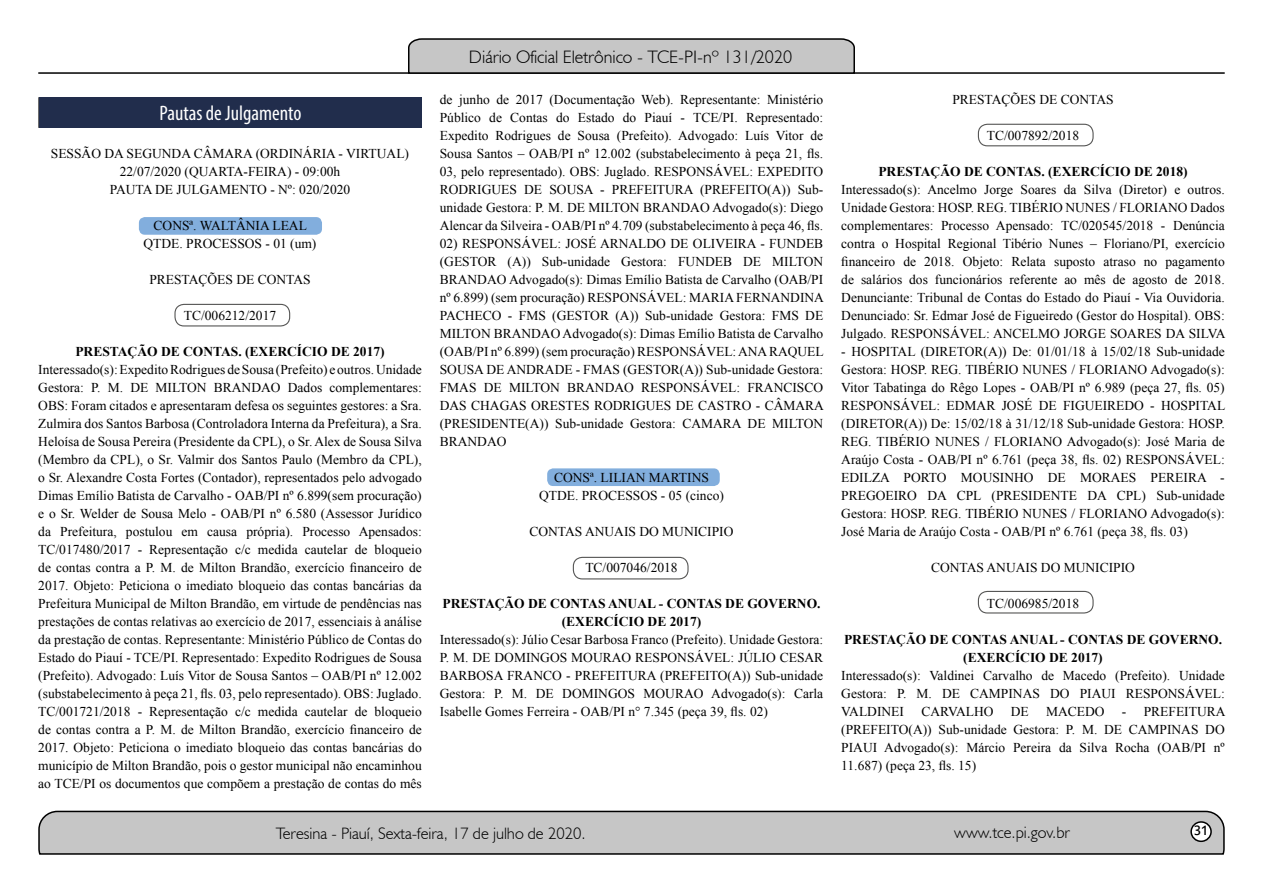
<style>
.page{position:relative;width:1263px;height:893px;background:#fff}
.page>*{position:absolute;margin:0;border:0;box-sizing:border-box;transform-origin:0 0}
.t1{font:condensed 21px "Myriad Pro";color:#fff}
.t2{font:300 18px "Humanist 521 BT";color:#000}
.t3{font:300 16.5px "Humanist 521 BT";color:#000}
.t4{font:15px "Estrangelo Edessa";color:#000}
.t5{font:13.5px/18px "Times New Roman";color:#000;text-align:justify}
.t6{font:700 13.5px/18px "Times New Roman";color:#000;text-align:center}
</style>
<div class="page">
<svg style="left:38px;top:810px;width:1187px;height:45px;background:#b9b9b9"></svg>
<div style="left:1191px;top:822px;width:20px;height:19px;background:#fff;border-radius:50%"></div>
<div style="left:1190px;top:821px;width:22px;height:21px;border:2px solid #000;border-radius:50%"></div>
<hr style="left:38px;top:72px;width:1187px;height:2px;background:#000">
<svg style="left:407px;top:38px;width:449px;height:36px;background:#b4b4b4"></svg>
<div style="left:139px;top:217px;width:183px;height:18px;background:#82aedd;border-radius:6px"></div>
<div style="left:547px;top:468px;width:173px;height:18px;background:#82aedd;border-radius:6px"></div>
<div style="left:39px;top:97px;width:383px;height:31px;background:#212d4c"></div>
<div style="left:174px;top:304px;width:116px;height:22px;border:1px solid #575756;border-radius:9px"></div>
<div style="left:573px;top:557px;width:115px;height:22px;border:1px solid #575756;border-radius:9px"></div>
<div style="left:978px;top:591px;width:115px;height:22px;border:1px solid #575756;border-radius:9px"></div>
<div style="left:978px;top:124px;width:115px;height:22px;border:1px solid #575756;border-radius:9px"></div>
<h1 class="t1" style="left:160px;top:101px;width:143px">Pautas de Julgamento</h1>
<p class="t5" style="left:51px;top:144px;width:360px;text-align:center">SESSÃO DA SEGUNDA CÂMARA (ORDINÁRIA - VIRTUAL)<br>22/07/2020 (QUARTA-FEIRA) - 09:00h<br>PAUTA DE JULGAMENTO - Nº: 020/2020</p>
<p class="t5" style="left:144px;top:216px;width:174px;text-align:center">CONSª. WALTÂNIA LEAL<br>QTDE. PROCESSOS - 01 (um)</p>
<p class="t5" style="left:149px;top:270px;width:163px">PRESTAÇÕES DE CONTAS</p>
<p class="t5" style="left:184px;top:306px;width:94px">TC/006212/2017</p>
<p class="t6" style="left:75px;top:342px;width:311px">PRESTAÇÃO DE CONTAS. (EXERCÍCIO DE 2017)</p>
<p class="t5" style="left:38px;top:360px;width:385px">Interessado(s): Expedito Rodrigues de Sousa (Prefeito) e outros. Unidade Gestora: P. M. DE MILTON BRANDAO Dados complementares:<br>OBS: Foram citados e apresentaram defesa os seguintes gestores: a Sra.<br>Zulmira dos Santos Barbosa (Controladora Interna da Prefeitura), a Sra.<br>Heloísa de Sousa Pereira (Presidente da CPL), o Sr. Alex de Sousa Silva (Membro da CPL), o Sr. Valmir dos Santos Paulo (Membro da CPL), o Sr. Alexandre Costa Fortes (Contador), representados pelo advogado Dimas Emílio Batista de Carvalho - OAB/PI nº 6.899(sem procuração) e o Sr. Welder de Sousa Melo - OAB/PI nº 6.580 (Assessor Jurídico da Prefeitura, postulou em causa própria). Processo Apensados:<br>TC/017480/2017 - Representação c/c medida cautelar de bloqueio de contas contra a P. M. de Milton Brandão, exercício financeiro de 2017. Objeto: Peticiona o imediato bloqueio das contas bancárias da Prefeitura Municipal de Milton Brandão, em virtude de pendências nas prestações de contas relativas ao exercício de 2017, essenciais à análise da prestação de contas. Representante: Ministério Público de Contas do Estado do Piauí - TCE/PI. Representado: Expedito Rodrigues de Sousa (Prefeito). Advogado: Luís Vitor de Sousa Santos – OAB/PI nº 12.002 (substabelecimento à peça 21, fls. 03, pelo representado). OBS: Juglado.<br>TC/001721/2018 - Representação c/c medida cautelar de bloqueio de contas contra a P. M. de Milton Brandão, exercício financeiro de 2017. Objeto: Peticiona o imediato bloqueio das contas bancárias do município de Milton Brandão, pois o gestor municipal não encaminhou ao TCE/PI os documentos que compõem a prestação de contas do mês</p>
<h2 class="t2" style="left:469px;top:46px;width:325px">Diário Oficial Eletrônico - TCE-PI-nº 131/2020</h2>
<p class="t5" style="left:440px;top:90px;width:385px">de junho de 2017 (Documentação Web). Representante: Ministério Público de Contas do Estado do Piauí - TCE/PI. Representado:<br>Expedito Rodrigues de Sousa (Prefeito). Advogado: Luís Vitor de Sousa Santos – OAB/PI nº 12.002 (substabelecimento à peça 21, fls.<br>03, pelo representado). OBS: Juglado. RESPONSÁVEL: EXPEDITO RODRIGUES DE SOUSA - PREFEITURA (PREFEITO(A)) Sub&shy;unidade Gestora: P. M. DE MILTON BRANDAO Advogado(s): Diego Alencar da Silveira - OAB/PI nº 4.709 (substabelecimento à peça 46, fls.</p>
<p class="t5" style="left:440px;top:234px;width:386px">02) RESPONSÁVEL: JOSÉ ARNALDO DE OLIVEIRA - FUNDEB (GESTOR (A)) Sub-unidade Gestora: FUNDEB DE MILTON BRANDAO Advogado(s): Dimas Emílio Batista de Carvalho (OAB/PI nº 6.899) (sem procuração) RESPONSÁVEL: MARIA FERNANDINA PACHECO - FMS (GESTOR (A)) Sub-unidade Gestora: FMS DE MILTON BRANDAO Advogado(s): Dimas Emílio Batista de Carvalho (OAB/PI nº 6.899) (sem procuração) RESPONSÁVEL: ANA RAQUEL SOUSA DE ANDRADE - FMAS (GESTOR(A)) Sub-unidade Gestora:<br>FMAS DE MILTON BRANDAO RESPONSÁVEL: FRANCISCO DAS CHAGAS ORESTES RODRIGUES DE CASTRO - CÂMARA (PRESIDENTE(A)) Sub-unidade Gestora: CAMARA DE MILTON BRANDAO</p>
<p class="t5" style="left:539px;top:468px;width:186px;text-align:center">CONSª. LILIAN MARTINS<br>QTDE. PROCESSOS - 05 (cinco)</p>
<p class="t5" style="left:529px;top:522px;width:206px">CONTAS ANUAIS DO MUNICIPIO</p>
<p class="t5" style="left:585px;top:558px;width:94px">TC/007046/2018</p>
<p class="t6" style="left:442px;top:594px;width:380px">PRESTAÇÃO DE CONTAS ANUAL - CONTAS DE GOVERNO. (EXERCÍCIO DE 2017)</p>
<p class="t5" style="left:440px;top:630px;width:385px">Interessado(s): Júlio Cesar Barbosa Franco (Prefeito). Unidade Gestora:<br>P. M. DE DOMINGOS MOURAO RESPONSÁVEL: JÚLIO CESAR BARBOSA FRANCO - PREFEITURA (PREFEITO(A)) Sub-unidade Gestora: P. M. DE DOMINGOS MOURAO Advogado(s): Carla Isabelle Gomes Ferreira - OAB/PI n° 7.345 (peça 39, fls. 02)</p>
<p class="t5" style="left:952px;top:90px;width:163px">PRESTAÇÕES DE CONTAS</p>
<p class="t5" style="left:987px;top:126px;width:94px">TC/007892/2018</p>
<p class="t6" style="left:878px;top:162px;width:311px">PRESTAÇÃO DE CONTAS. (EXERCÍCIO DE 2018)</p>
<p class="t5" style="left:841px;top:180px;width:386px">Interessado(s): Ancelmo Jorge Soares da Silva (Diretor) e outros.<br>Unidade Gestora: HOSP. REG. TIBÉRIO NUNES / FLORIANO Dados complementares: Processo Apensado: TC/020545/2018 - Denúncia contra o Hospital Regional Tibério Nunes – Floriano/PI, exercício financeiro de 2018. Objeto: Relata suposto atraso no pagamento de salários dos funcionários referente ao mês de agosto de 2018.<br>Denunciante: Tribunal de Contas do Estado do Piauí - Via Ouvidoria.<br>Denunciado: Sr. Edmar José de Figueiredo (Gestor do Hospital). OBS:<br>Julgado. RESPONSÁVEL: ANCELMO JORGE SOARES DA SILVA</p>
<p class="t5" style="left:841px;top:342px;width:385px">- HOSPITAL (DIRETOR(A)) De: 01/01/18 à 15/02/18 Sub-unidade Gestora: HOSP. REG. TIBÉRIO NUNES / FLORIANO Advogado(s):<br>Vitor Tabatinga do Rêgo Lopes - OAB/PI nº 6.989 (peça 27, fls. 05)<br>RESPONSÁVEL: EDMAR JOSÉ DE FIGUEIREDO - HOSPITAL (DIRETOR(A)) De: 15/02/18 à 31/12/18 Sub-unidade Gestora: HOSP.<br>REG. TIBÉRIO NUNES / FLORIANO Advogado(s): José Maria de Araújo Costa - OAB/PI nº 6.761 (peça 38, fls. 02) RESPONSÁVEL:<br>EDILZA PORTO MOUSINHO DE MORAES PEREIRA - PREGOEIRO DA CPL (PRESIDENTE DA CPL) Sub-unidade Gestora: HOSP. REG. TIBÉRIO NUNES / FLORIANO Advogado(s):<br>José Maria de Araújo Costa - OAB/PI nº 6.761 (peça 38, fls. 03)</p>
<p class="t5" style="left:931px;top:558px;width:206px">CONTAS ANUAIS DO MUNICIPIO</p>
<p class="t5" style="left:987px;top:594px;width:94px">TC/006985/2018</p>
<p class="t6" style="left:844px;top:630px;width:380px">PRESTAÇÃO DE CONTAS ANUAL - CONTAS DE GOVERNO. (EXERCÍCIO DE 2017)</p>
<p class="t5" style="left:841px;top:666px;width:385px">Interessado(s): Valdinei Carvalho de Macedo (Prefeito). Unidade Gestora: P. M. DE CAMPINAS DO PIAUI RESPONSÁVEL:<br>VALDINEI</p>
<p class="t5" style="left:841px;top:702px;width:386px;text-indent:281px">- PREFEITURA (PREFEITO(A)) Sub-unidade Gestora: P. M. DE CAMPINAS DO PIAUI Advogado(s): Márcio Pereira da Silva Rocha (OAB/PI nº 11.687) (peça 23, fls. 15)</p>
<p class="t5" style="left:921px;top:702px;width:74px">CARVALHO</p>
<p class="t5" style="left:1011px;top:702px;width:19px">DE</p>
<p class="t5" style="left:1046px;top:702px;width:60px">MACEDO</p>
<p class="t3" style="left:276px;top:823px;width:311px">Teresina - Piauí, Sexta-feira, 17 de julho de 2020.</p>
<p class="t3" style="left:954px;top:822px;width:117px">www.tce.pi.gov.br</p>
<p class="t4" style="left:1194px;top:823px;width:16px">31</p>
</div>
